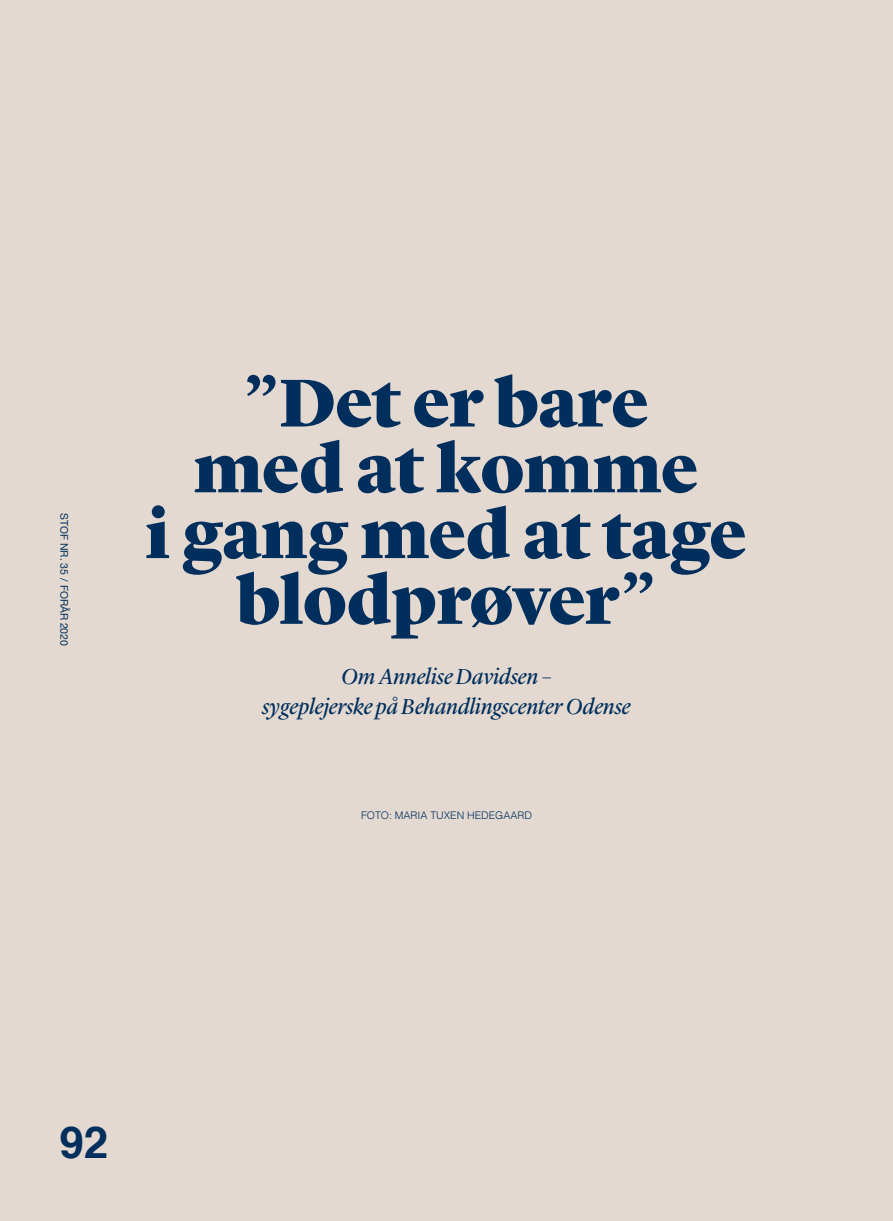
<style>
.page{position:relative;width:893px;height:1221px;background:#fff}
.page>*{position:absolute;margin:0;border:0;box-sizing:border-box;transform-origin:0 0}
.t1{font:900 70.2px/65.7px "Lyon Display";letter-spacing:-.01em;color:#002f5e;text-align:center}
.t2{font:700 43.95px "Helvetica";color:#002f5e}
.t3{font:italic 22.5px/30px "Lyon Display";color:#002f5e;text-align:center}
.t4{font:300 10.5px "Helvetica";color:#002f5e}
.t5{font:10.5px "Helvetica Neue";color:#002f5e}
</style>
<div class="page">
<div style="left:0;top:0;width:893px;height:1220px;background:#e4d9d0"></div>
<p class="t5" style="left:72px;top:513px;width:134px;rotate:90deg">STOF NR. 35 / FORÅR 2020</p>
<h1 class="t1" style="left:146px;top:364px;width:603px">”Det er bare<br>med at komme<br>i gang med at tage blodprøver”</h1>
<p class="t3" style="left:262px;top:659px;width:370px">Om Annelise Davidsen –<br>sygeplejerske på Behandlingscenter Odense</p>
<p class="t4" style="left:361px;top:806px;width:172px">FOTO: MARIA TUXEN HEDEGAARD</p>
<h2 class="t2" style="left:60px;top:1106px;width:50px">92</h2>
</div>
